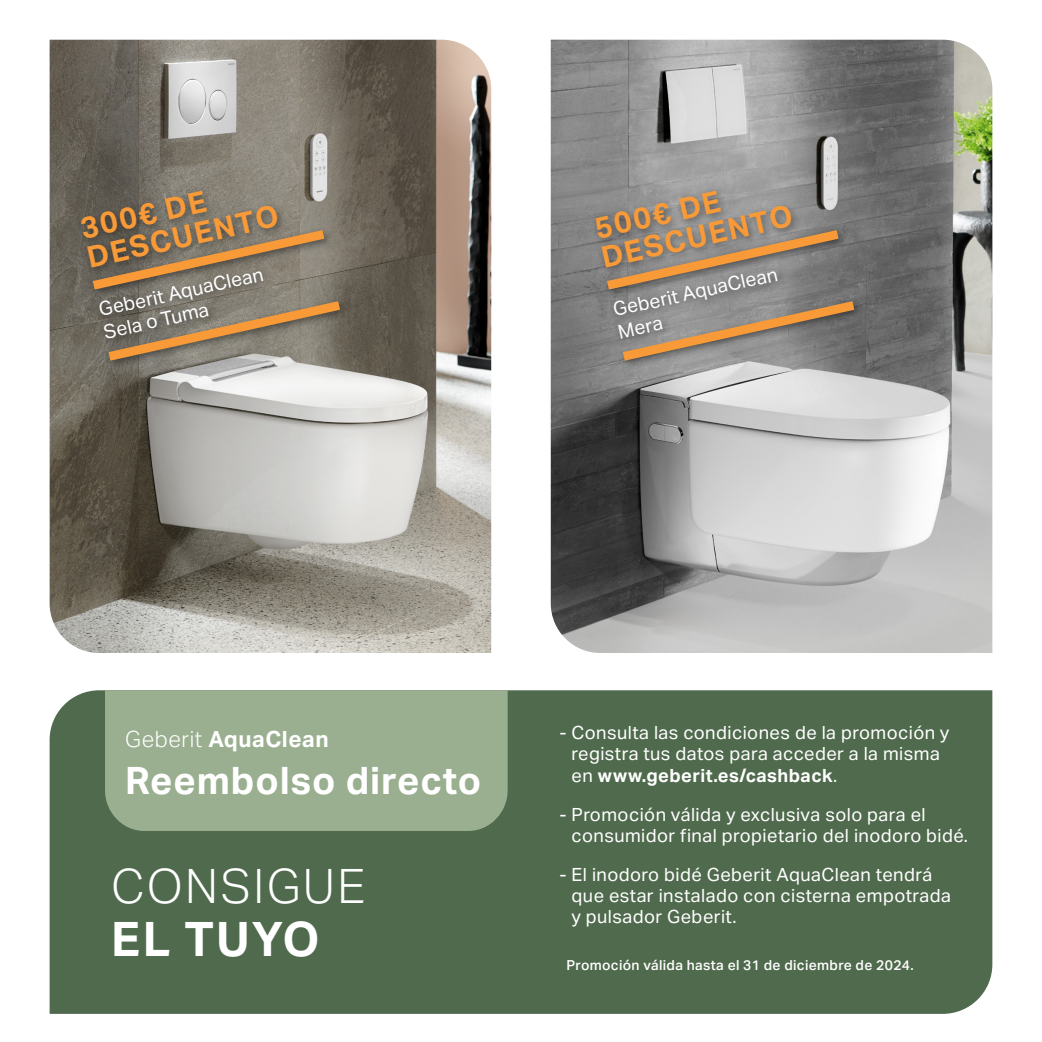
<style>
.page{position:relative;width:1042px;height:1042px;background:#fff}
.page>*{position:absolute;margin:0;border:0;box-sizing:border-box;transform-origin:0 0}
.t1{font:300 47.6px "Aktiv Grotesk Geberit";letter-spacing:.05em;color:#fff}
.t2{font:700 47.6px "Aktiv Grotesk Geberit";letter-spacing:.05em;color:#fff}
.t3{font:700 37.98px "Aktiv Grotesk Geberit";letter-spacing:.025em;color:#fff}
.t4{font:700 29.75px/30.1px "Aktiv Grotesk Geberit";color:#f99a38}
.t5{font:700 22.4px "Aktiv Grotesk Geberit";letter-spacing:.025em;color:#fff}
.t6{font:19.25px/23.3px "Aktiv Grotesk Geberit";color:#fff}
.t7{font:18.2px/21.3px "Aktiv Grotesk Geberit";letter-spacing:.025em;color:#fff}
.t8{font:500 13.83px "Aktiv Grotesk Geberit";letter-spacing:.025em;color:#fff}
.s1{font-weight:300}
.s2{font-weight:700}
</style>
<div class="page">
<img style="left:50px;top:40px;width:441px;height:613px">
<img style="left:551px;top:40px;width:441px;height:613px">
<div style="left:50px;top:690px;width:942px;height:324px;background:#4f6a4c"></div>
<div style="left:105px;top:690px;width:403px;height:141px;background:#9aaf90"></div>
<div style="left:591px;top:186px;width:273px;height:184px;background:#000;opacity:.45"></div>
<svg style="left:597px;top:224px;width:267px;height:143px;background:#8e8479"></svg>
<div style="left:76px;top:185px;width:274px;height:185px;background:#000;opacity:.45"></div>
<svg style="left:83px;top:224px;width:266px;height:143px;background:#867865"></svg>
<h3 class="t4" style="left:77px;top:213px;width:197px;rotate:-13deg">300€ DE<br>DESCUENTO</h3>
<p class="t6" style="left:97px;top:298px;width:169px;rotate:-12deg">Geberit AquaClean<br>Sela o Tuma</p>
<h3 class="t4" style="left:591px;top:213px;width:197px;rotate:-13deg">500€ DE<br>DESCUENTO</h3>
<p class="t6" style="left:611px;top:298px;width:169px;rotate:-12deg">Geberit AquaClean<br>Mera</p>
<p class="t5" style="left:125px;top:725px;width:205px"><span class="s1">Geberit</span> AquaClean</p>
<h2 class="t3" style="left:125px;top:756px;width:357px">Reembolso directo</h2>
<h1 class="t1" style="left:111px;top:858px;width:256px">CONSIGUE</h1>
<h1 class="t2" style="left:111px;top:910px;width:210px">EL TUYO</h1>
<p class="t7" style="left:571px;top:722px;width:379px;text-indent:-12px">- Consulta las condiciones de la promoción y registra tus datos para acceder a la misma en <span class="s2">www.geberit.es/cashback</span>.</p>
<p class="t7" style="left:571px;top:803px;width:398px;text-indent:-12px">- Promoción válida y exclusiva solo para el consumidor final propietario del inodoro bidé.</p>
<p class="t7" style="left:571px;top:863px;width:381px;text-indent:-12px">- El inodoro bidé Geberit AquaClean tendrá que estar instalado con cisterna empotrada y pulsador Geberit.</p>
<p class="t8" style="left:566px;top:956px;width:349px">Promoción válida hasta el 31 de diciembre de 2024.</p>
</div>
